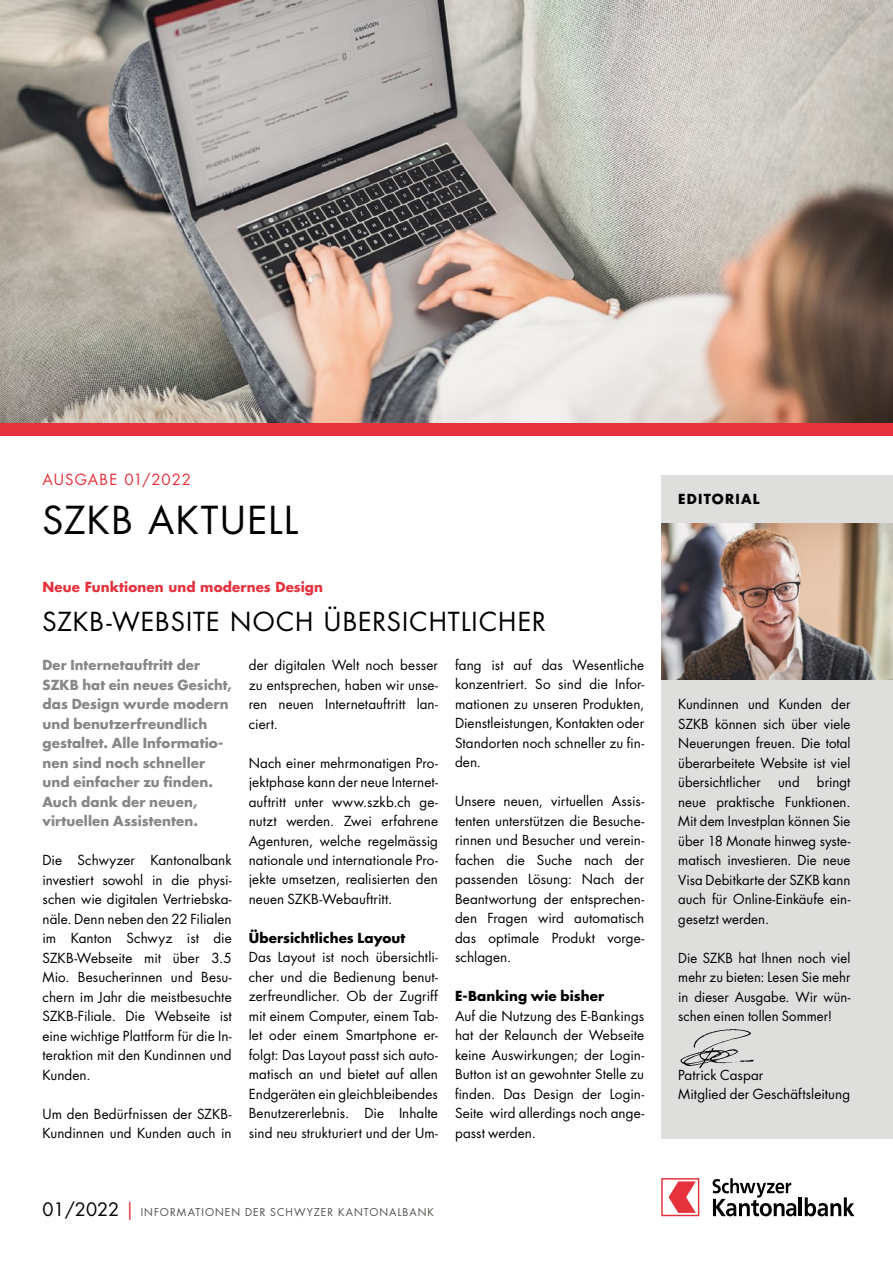
<style>
.page{position:relative;width:893px;height:1263px;background:#fff}
.page>*{position:absolute;margin:0;border:0;box-sizing:border-box;transform-origin:0 0}
.t1{font:37.5px "Futura Std";letter-spacing:.04em;color:#000}
.t2{font:25.5px "Futura Std";letter-spacing:.04em;color:#000}
.t3{font:15px "Futura Std";letter-spacing:.065em;color:#e5323d}
.t4{font:13.5px/19.5px "Futura Std";letter-spacing:.005em;color:#000;text-align:justify}
.t5{font:700 13.5px/19.5px "Futura Std";letter-spacing:.005em;color:#898785}
.t6{font:700 13.5px "Futura Std";letter-spacing:.005em;color:#000}
.t7{font:700 13.5px "Futura Std";letter-spacing:.005em;color:#e5323d}
.t8{font:700 13.5px "Futura Std";letter-spacing:.09em;color:#000}
.t9{font:10.5px "Futura Std";letter-spacing:.095em;color:#55524e}
.s1{font-size:18px;color:#000}
.s2{font-size:18px;color:#e5323d}
</style>
<div class="page">
<img style="left:0;top:0;width:893px;height:423px">
<div style="left:0;top:423px;width:893px;height:13px;background:#e5323d"></div>
<div style="left:661px;top:475px;width:232px;height:663px;background:#dededd"></div>
<svg style="left:713px;top:1178px;width:83px;height:38px"></svg>
<hr style="left:799px;top:1197px;width:3px;height:19px;background:#000">
<svg style="left:805px;top:1197px;width:49px;height:19px"></svg>
<svg style="left:661px;top:1178px;width:38px;height:38px"></svg>
<img style="left:680px;top:1029px;width:74px;height:40px">
<img style="left:661px;top:524px;width:232px;height:156px">
<p class="t3" style="left:43px;top:470px;width:150px">AUSGABE 01/2022</p>
<h1 class="t1" style="left:43px;top:496px;width:257px">SZKB AKTUELL</h1>
<p class="t7" style="left:43px;top:578px;width:282px">Neue Funktionen und modernes Design</p>
<h2 class="t2" style="left:43px;top:605px;width:505px">SZKB-WEBSITE NOCH ÜBERSICHTLICHER</h2>
<p class="t5" style="left:43px;top:655px;width:191px">Der Internetauftritt der<br>SZKB hat ein neues Gesicht, das Design wurde modern und benutzerfreundlich gestaltet. Alle Informatio&shy;nen sind noch schneller und einfacher zu finden.<br>Auch dank der neuen, virtuellen Assistenten.</p>
<p class="t4" style="left:43px;top:850px;width:191px">Die Schwyzer Kantonalbank investiert sowohl in die physi&shy;schen wie digitalen Vertriebska&shy;näle. Denn neben den 22 Filialen im Kanton Schwyz ist die SZKB-Webseite mit über 3.5<br>Mio. Besucherinnen und Besu&shy;chern im Jahr die meistbesuchte SZKB-Filiale. Die Webseite ist eine wichtige Plattform für die In&shy;teraktion mit den Kundinnen und Kunden.</p>
<p class="t4" style="left:43px;top:1104px;width:191px">Um den Bedürfnissen der SZKB-<br>Kundinnen und Kunden auch in</p>
<p class="t4" style="left:249px;top:655px;width:191px">der digitalen Welt noch besser zu entsprechen, haben wir unse&shy;ren neuen Internetauftritt lan&shy;ciert.</p>
<p class="t4" style="left:249px;top:753px;width:191px">Nach einer mehrmonatigen Pro&shy;jektphase kann der neue Internet&shy;auftritt unter www.szkb.ch ge&shy;nutzt werden. Zwei erfahrene Agenturen, welche regelmässig nationale und internationale Pro&shy;jekte umsetzen, realisierten den neuen SZKB-Webauftritt.</p>
<p class="t6" style="left:249px;top:929px;width:158px">Übersichtliches Layout</p>
<p class="t4" style="left:249px;top:948px;width:191px">Das Layout ist noch übersichtli&shy;cher und die Bedienung benut&shy;zerfreundlicher. Ob der Zugriff mit einem Computer, einem Tab&shy;let oder einem Smartphone er&shy;folgt: Das Layout passt sich auto&shy;matisch an und bietet auf allen Endgeräten ein gleichbleibendes Benutzererlebnis. Die Inhalte sind neu strukturiert und der Um-</p>
<p class="t4" style="left:455px;top:655px;width:191px">fang ist auf das Wesentliche konzentriert. So sind die Infor&shy;mationen zu unseren Produkten, Dienstleistungen, Kontakten oder Standorten noch schneller zu fin&shy;den.</p>
<p class="t4" style="left:455px;top:792px;width:191px">Unsere neuen, virtuellen Assis&shy;tenten unterstützen die Besuche&shy;rinnen und Besucher und verein&shy;fachen die Suche nach der passenden Lösung: Nach der Beantwortung der entsprechen&shy;den Fragen wird automatisch das optimale Produkt vorge&shy;schlagen.</p>
<p class="t6" style="left:455px;top:987px;width:151px">E-Banking wie bisher</p>
<p class="t4" style="left:455px;top:1006px;width:191px">Auf die Nutzung des E-Bankings hat der Relaunch der Webseite keine Auswirkungen; der Login-Button ist an gewohnter Stelle zu finden. Das Design der Login-Seite wird allerdings noch ange&shy;passt werden.</p>
<p class="t9" style="left:43px;top:1205px;width:393px"><span class="s1">01/2022</span> <span class="s2">|</span> INFORMATIONEN DER SCHWYZER KANTONALBANK</p>
<p class="t8" style="left:678px;top:490px;width:83px">EDITORIAL</p>
<p class="t4" style="left:678px;top:694px;width:174px">Kundinnen und Kunden der SZKB können sich über viele Neuerungen freuen. Die total überarbeitete Website ist viel übersichtlicher</p>
<p class="t4" style="left:678px;top:772px;width:174px;text-indent:139px">bringt neue praktische Funktionen.<br>Mit dem Investplan können Sie über 18 Monate hinweg syste&shy;matisch investieren. Die neue Visa Debitkarte der SZKB kann auch für Online-Einkäufe ein&shy;gesetzt werden.</p>
<p class="t4" style="left:678px;top:948px;width:174px">Die SZKB hat Ihnen noch viel mehr zu bieten: Lesen Sie mehr in dieser Ausgabe. Wir wün&shy;schen einen tollen Sommer!</p>
<p class="t4" style="left:778px;top:772px;width:23px">und</p>
<p class="t4" style="left:678px;top:1065px;width:174px">Patrick Caspar<br>Mitglied der Geschäftsleitung</p>
</div>
